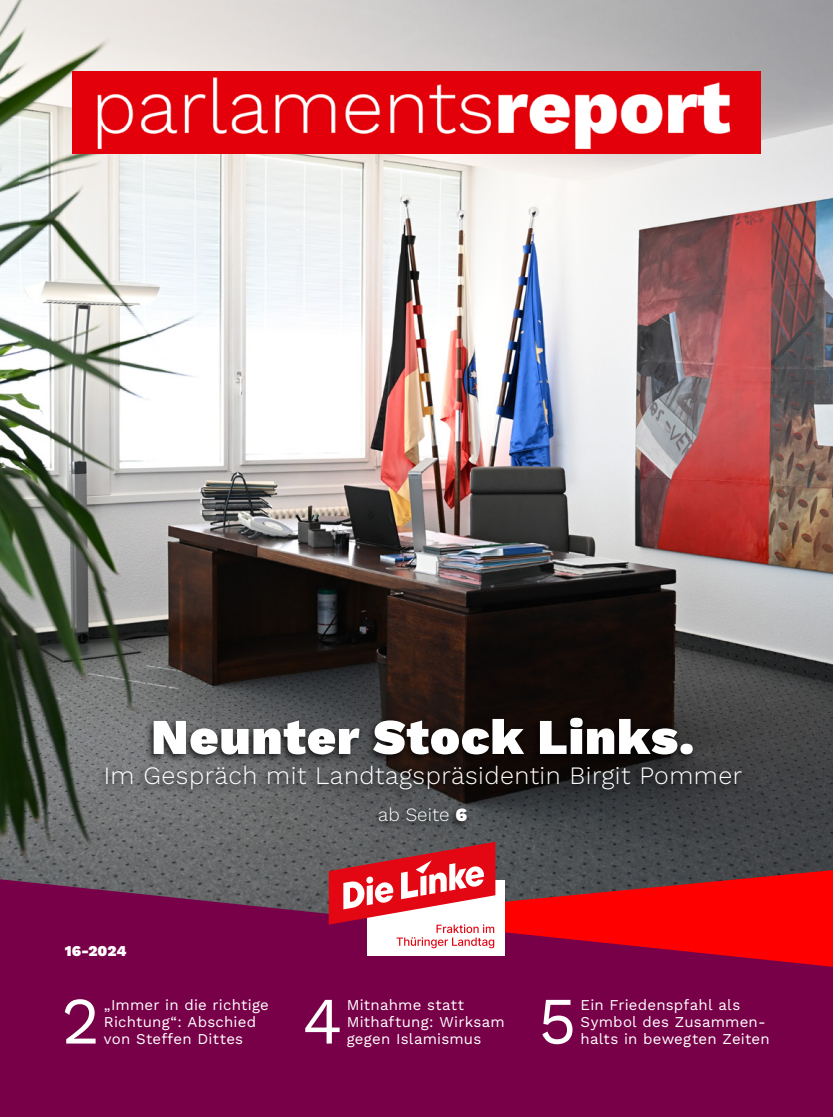
<style>
.page{position:relative;width:833px;height:1117px;background:#fff}
.page>*{position:absolute;margin:0;border:0;box-sizing:border-box;transform-origin:0 0}
.t1{font:66.12px "Work Sans";color:#fff}
.t2{font:900 50px "Work Sans";letter-spacing:.02em;color:#fff}
.t3{font:300 25px "Work Sans";letter-spacing:.02em;color:#fff}
.t4{font:300 18.75px "Work Sans";color:#fff}
.t5{font:15px/16.9px "Work Sans";letter-spacing:.015em;color:#fff}
.t6{font:900 15px "Work Sans";color:#fff}
.s1{font-weight:900}
</style>
<div class="page">
<img style="left:0;top:0;width:833px;height:869px">
<svg style="left:0;top:869px;width:833px;height:10px;background:#625456"></svg>
<svg style="left:0;top:879px;width:833px;height:237px;background:#850441"></svg>
<img style="left:72px;top:71px;width:689px;height:82px">
<div style="left:367px;top:879px;width:137px;height:76px;background:#fff"></div>
<svg style="left:329px;top:841px;width:166px;height:107px"></svg>
<div style="left:98px;top:714px;width:648px;height:116px;background:#000;opacity:.75"></div>
<h2 class="t2" style="left:151px;top:698px;width:544px">Neunter Stock Links.</h2>
<h3 class="t3" style="left:104px;top:756px;width:640px">Im Gespräch mit Landtagspräsidentin Birgit Pommer</h3>
<p class="t4" style="left:378px;top:800px;width:90px">ab Seite <span class="s1">6</span></p>
<p class="t6" style="left:65px;top:938px;width:63px">16-2024</p>
<h1 class="t1" style="left:61px;top:970px;width:40px">2</h1>
<p class="t5" style="left:104px;top:995px;width:166px">„Immer in die richtige<br>Richtung“: Abschied von Steffen Dittes</p>
<h1 class="t1" style="left:302px;top:970px;width:42px">4</h1>
<p class="t5" style="left:347px;top:995px;width:159px">Mitnahme statt<br>Mithaftung: Wirksam gegen Islamismus</p>
<h1 class="t1" style="left:538px;top:970px;width:40px">5</h1>
<p class="t5" style="left:580px;top:995px;width:187px">Ein Friedenspfahl als<br>Symbol des Zusammen-</p>
<p class="t5" style="left:580px;top:1029px;width:191px">halts in bewegten Zeiten</p>
</div>
